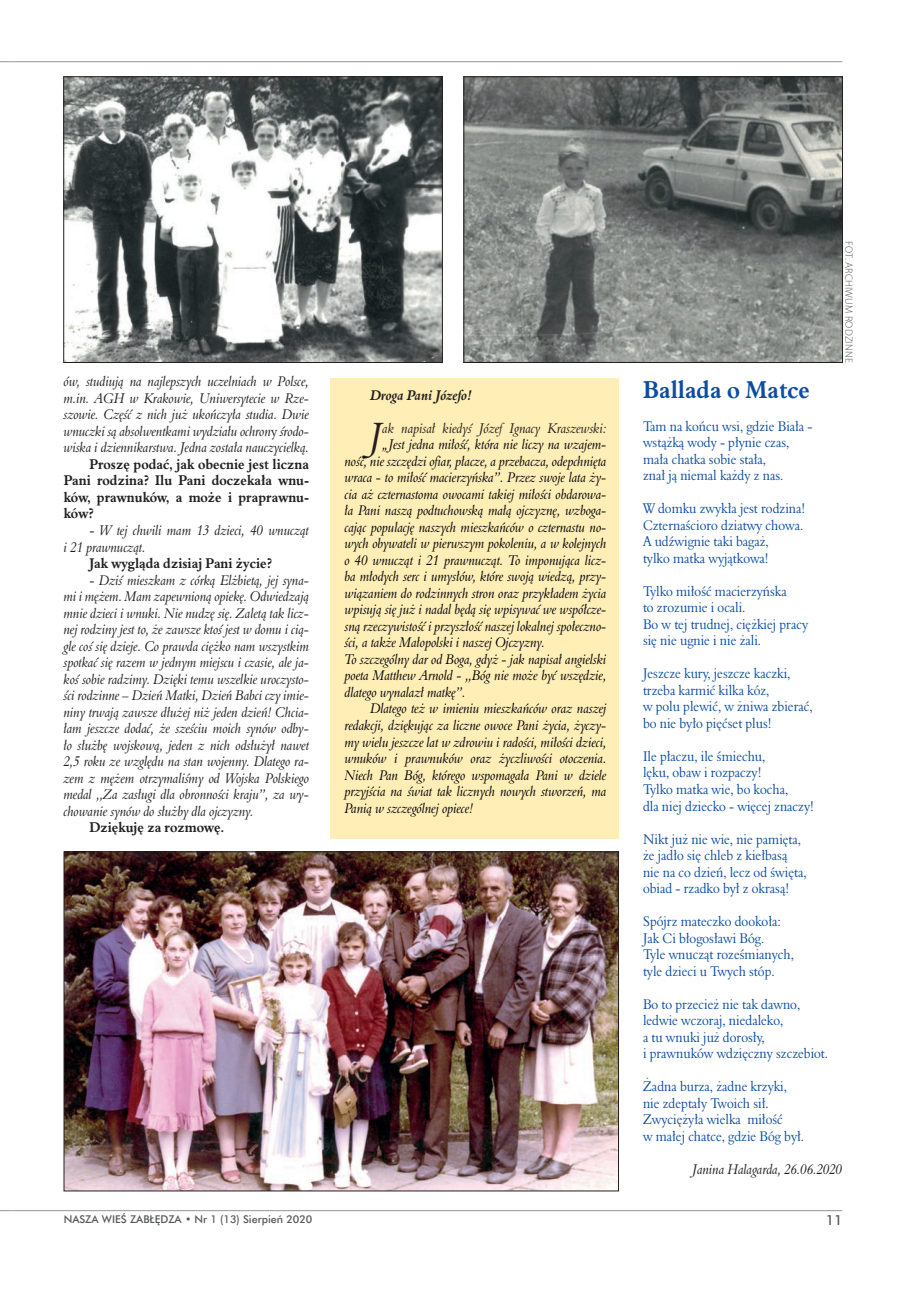
<style>
.page{position:relative;width:919px;height:1289px;background:#fff}
.page>*{position:absolute;margin:0;border:0;box-sizing:border-box;transform-origin:0 0}
.t1{font:italic 37.35px "Aldine 401 PL";color:#231f20;scale:.9 1}
.t2{font:700 24px "Aldine 401 PL";color:#0d4da1;scale:.9 1}
.t3{font:italic 13.8px/16.5px "Aldine 401 PL";color:#00030b;scale:.9 1}
.t4{font:italic 13.8px/16.5px "Aldine 401 PL";color:#231f20;text-align:justify;scale:.9 1}
.t5{font:13.8px/16.5px "Aldine 401 PL";color:#0d4da1;scale:.9 1}
.t6{font:700 13.8px/16.5px "Aldine 401 PL";color:#231f20;text-align:justify;scale:.9 1}
.t7{font:italic 700 13.8px "Aldine 401 PL";color:#231f20;scale:.9 1}
.t8{font:13.5px "Futura Md PL";color:#57585a}
.t9{font:10.5px "Futura Md PL";color:#57585a}
.t10{font:300 10.5px "Myriad Pro";letter-spacing:.02em;color:#57585a}
.s1{font-style:normal}
</style>
<div class="page">
<svg style="left:0;top:61px;width:13px;height:1px"></svg>
<hr style="left:13px;top:61px;width:829px;height:1px;background:#939598">
<hr style="left:13px;top:1210px;width:829px;height:1px;background:#939598">
<svg style="left:0;top:1210px;width:13px;height:1px"></svg>
<div style="left:330px;top:378px;width:288px;height:461px;background:#ffeeb5"></div>
<img style="left:65px;top:79px;width:375px;height:282px">
<div style="left:63px;top:77px;width:379px;height:286px;border:1px solid #231f20"></div>
<img style="left:66px;top:853px;width:550px;height:336px">
<img style="left:465px;top:79px;width:375px;height:282px">
<div style="left:463px;top:77px;width:379px;height:286px;border:1px solid #231f20"></div>
<p class="t4" style="left:64px;top:373px;width:274px">ów, studiują na najlepszych uczelniach w Polsce, m.in. AGH w Krakowie, Uniwersytecie w Rze&shy;szowie. Część z nich już ukończyła studia. Dwie wnuczki są absolwentkami wydziału ochron<span class="s1">y</span> środo&shy;wiska i dziennikarstwa. Jedna została nauczycielką.</p>
<p class="t6" style="left:64px;top:455px;width:274px;text-indent:26px">Proszę podać, jak obecnie jest liczna Pani rodzina? Ilu Pani doczekała wnu&shy;ków, prawnuków, a może i praprawnu&shy;ków?</p>
<p class="t4" style="left:64px;top:521px;width:274px;text-indent:26px"><span class="s1">-</span> W tej chwili mam 13 dzieci, 40 wnucząt i 21 prawnucząt.</p>
<p class="t6" style="left:89px;top:554px;width:205px">Jak wygląda dzisiaj Pani życie?</p>
<p class="t4" style="left:64px;top:571px;width:274px;text-indent:26px"><span class="s1">-</span> Dziś mieszkam z córką Elżbietą, jej syna&shy;mi i mężem. Mam zapewnioną opiekę. Odwiedzają mnie dzieci i wnuki. Nie nudzę się. Zaletą tak licz&shy;nejrodziny jest to, że zawsze ktoś jest w domu i cią&shy;gle coś się dzieje. Co prawda ciężko nam wszystkim spotkać się razem w jednym miejscu i czasie, ale ja&shy;koś sobie radzimy. Dzięki temu wszelkie uroczysto&shy;ści rodzinne – Dzień Matki, Dzień Babci czy imie&shy;niny trwają zawsze dłużej niż jeden dzień! Chcia&shy;łam jeszcze dodać, że sześciu moich synów odby&shy;ło służbę wojskową, jeden z nich odsłużył nawet 2,5 roku ze względu na stan wojenny. Dlatego ra&shy;zem z mężem otrzymaliśmy od Wojska Polskiego medal ,,Za zasługi dla obronności kraju’’, za wy&shy;chowanie synów do służby dla ojczyzny.</p>
<p class="t6" style="left:89px;top:818px;width:151px">Dziękuję za rozmowę.</p>
<p class="t7" style="left:370px;top:386px;width:114px">Droga Pani Józefo!</p>
<h1 class="t1" style="left:370px;top:412px;width:25px">J</h1>
<p class="t4" style="left:382px;top:419px;width:250px">ak napisał kiedyś Józef Ignacy Kraszewski:</p>
<p class="t3" style="left:345px;top:436px;width:292px;text-indent:38px">„Jest jedna miłość, która nie liczy na wzajem&shy;ność, nie szczędzi ofiar, płacze, a przebacza, odepchnięta wraca - to miłość macierzyńska’’. Przez swoje lata ży&shy;cia aż czternastoma owocami takiej miłości obdarowa&shy;ła Pani naszą podtuchowską małą ojczyznę, wzboga&shy;cając populację naszych mieszkańców o czternastu no&shy;wych obywateli w pierwszym pokoleniu, a w kolejnych o 40 wnucząt i 21 prawnucząt. To imponująca licz&shy;ba młodych serc i umysłów, które swoją wiedzą, przy&shy;wiązaniem do rodzinnych stron oraz przykładem życia wpisują się już i nadal będą się wpisywać we współcze&shy;sną rzeczywistość i przyszłość naszejlokalnejspołeczno&shy;ści, a także Małopolski i naszejOjczyzny.<br>To szczególny dar od Boga, gdyż - jak napisał angielski poeta Matthew Arnold - ,,Bóg nie może być wszędzie, dlatego wynalazł matkę’’.</p>
<p class="t3" style="left:345px;top:700px;width:295px;text-indent:26px">Dlatego też w imieniu mieszkańców oraz naszej redakcji, dziękując za liczne owoce Pani życia, życzy&shy;my wielu jeszcze lat w zdrowiu i radości, miłości dzieci, wnuków i prawnuków oraz życzliwości otoczenia.<br>Niech Pan Bóg, którego wspomagała Pani w dziele przyjścia na świat tak licznych nowych stworzeń, ma Panią w szczególnejopiece!</p>
<p class="t10" style="left:855px;top:241px;width:123px;rotate:90deg">FOT. ARCHIWUM RODZINNE</p>
<h2 class="t2" style="left:643px;top:374px;width:187px">Ballada o Matce</h2>
<p class="t5" style="left:643px;top:417px;width:190px">Tam na końcu wsi, gdzie Biała - wstążką wody - płynie czas, mała chatka sobie stała,<br>znał ją niemal każdy z nas.</p>
<p class="t5" style="left:643px;top:500px;width:182px">W domku zwykła jest rodzina!<br>Czternaścioro dziatwy chowa.<br>A udźwignie taki bagaż,<br>tylko matka wyjątkowa!</p>
<p class="t5" style="left:643px;top:582px;width:185px">Tylko miłość macierzyńska<br>to zrozumie i ocali.<br>Bo w tej trudnej, ciężkiej pracy się nie ugnie i nie żali.</p>
<p class="t5" style="left:643px;top:665px;width:190px">Jeszcze kury, jeszcze kaczki, trzeba karmić kilka kóz,<br>w polu plewić, w żniwa zbierać, bo nie było pięćset plus!</p>
<p class="t5" style="left:643px;top:747px;width:191px">Ile płaczu, ile śmiechu,<br>lęku, obaw i rozpaczy!<br>Tylko matka wie, bo kocha,<br>dla niej dziecko - więcej znaczy!</p>
<p class="t5" style="left:643px;top:830px;width:183px">Nikt już nie wie, nie pamięta, że jadło się chleb z kiełbasą nie na co dzień, lecz od święta, obiad - rzadko był z okrasą!</p>
<p class="t5" style="left:643px;top:912px;width:169px">Spójrz mateczko dookoła:<br>Jak Ci błogosławi Bóg.<br>Tyle wnucząt roześmianych, tyle dzieci u Twych stóp.</p>
<p class="t5" style="left:643px;top:995px;width:207px">Bo to przecież nie tak dawno, ledwie wczoraj, niedaleko,<br>a tu wnuki już dorosły,<br>i prawnuków wdzięczny szczebiot.</p>
<p class="t5" style="left:643px;top:1077px;width:180px">Żadna burza, żadne krzyki, nie zdeptały Twoich sił.<br>Zwyciężyła wielka miłość<br>w małej chatce, gdzie Bóg był.</p>
<p class="t4" style="left:692px;top:1160px;width:168px">Janina Halagarda, 26.06.2020</p>
<p class="t9" style="left:64px;top:1212px;width:250px">NASZA WIEŚ ZABŁĘDZA • Nr 1 (13) Sierpień 2020</p>
<p class="t8" style="left:825px;top:1211px;width:18px">11</p>
</div>
